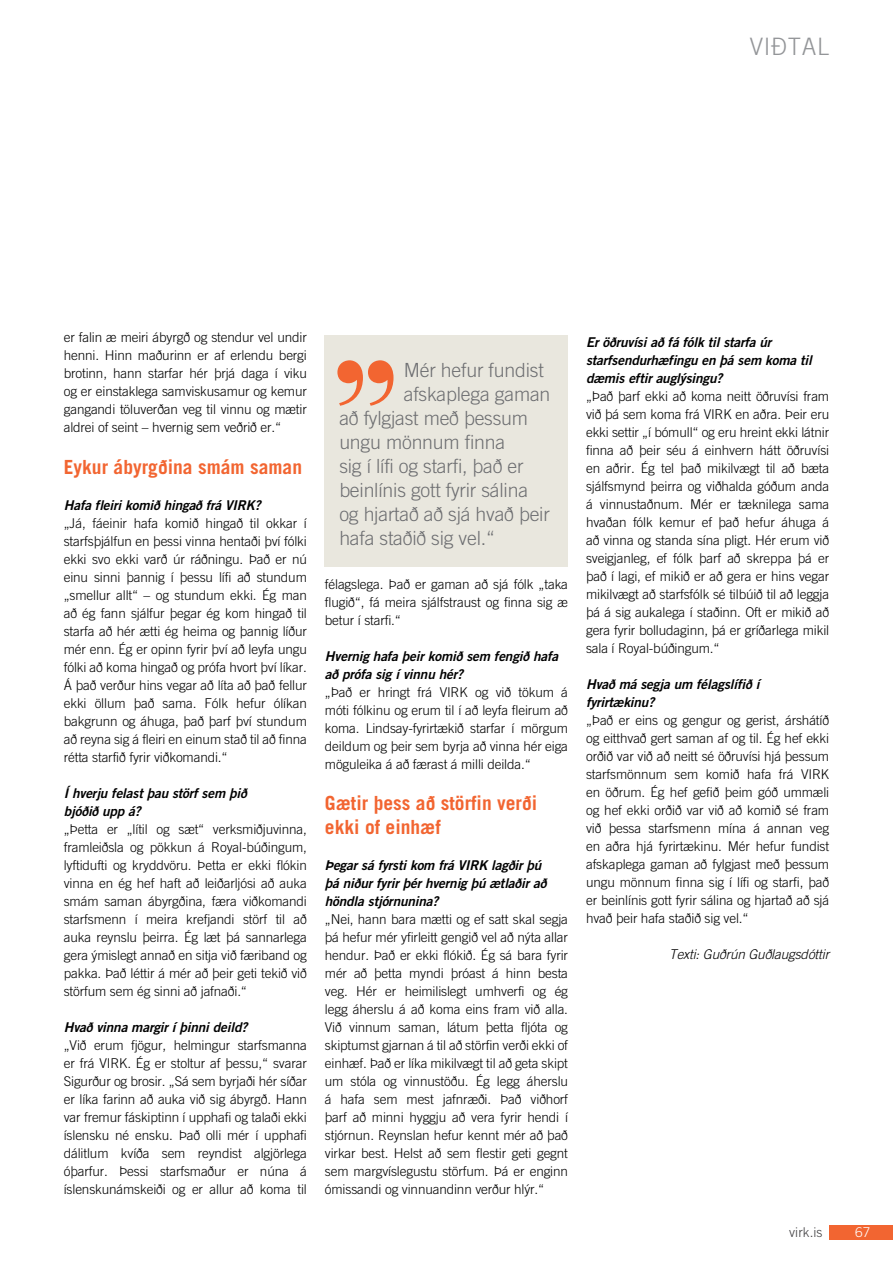
<style>
.page{position:relative;width:893px;height:1263px;background:#fff}
.page>*{position:absolute;margin:0;border:0;box-sizing:border-box;transform-origin:0 0}
.t1{font:300 24px "Trade Gothic";letter-spacing:.025em;color:#939598}
.t2{font:300 19.5px "Trade Gothic";letter-spacing:-.01em;color:#6d6e71}
.t3{font:700 19.5px/23.4px "Trade Gothic";color:#f26531}
.t4{font:300 13.5px/18px "Trade Gothic";letter-spacing:-.01em;color:#000;text-align:justify}
.t5{font:italic 13.5px/18px "Trade Gothic Bold Two";letter-spacing:-.01em;color:#000}
.t6{font:italic 300 13.5px "Trade Gothic";letter-spacing:-.01em;color:#000}
.t7{font:300 13.5px "Trade Gothic";letter-spacing:.005em;color:#414042}
.t8{font:300 13.5px "Trade Gothic";color:#fff}
</style>
<div class="page">
<div style="left:325px;top:335px;width:243px;height:232px;background:#e9e7de"></div>
<svg style="left:337px;top:360px;width:56px;height:46px"></svg>
<div style="left:829px;top:1225px;width:64px;height:14px;background:#f26531"></div>
<h1 class="t1" style="left:750px;top:33px;width:81px">VIÐTAL</h1>
<p class="t4" style="left:64px;top:328px;width:245px">er falin æ meiri ábyrgð og stendur vel undir henni. Hinn maðurinn er af erlendu bergi brotinn, hann starfar hér þrjá daga í viku og er einstaklega samviskusamur og kemur gangandi töluverðan veg til vinnu og mætir aldrei of seint – hvernig sem veðrið er.“</p>
<h2 class="t3" style="left:64px;top:455px;width:240px">Eykur ábyrgðina smám saman</h2>
<p class="t5" style="left:64px;top:496px;width:198px">Hafa fleiri komið hingað frá VIRK?</p>
<p class="t4" style="left:64px;top:514px;width:245px">„Já, fáeinir hafa komið hingað til okkar í starfsþjálfun en þessi vinna hentaði því fólki ekki svo ekki varð úr ráðningu. Það er nú einu sinni þannig í þessu lífi að stundum „smellur allt“ – og stundum ekki. Ég man að ég fann sjálfur þegar ég kom hingað til starfa að hér ætti ég heima og þannig líður mér enn. Ég er opinn fyrir því að leyfa ungu fólki að koma hingað og prófa hvort því líkar.<br>Á það verður hins vegar að líta að það fellur ekki öllum það sama. Fólk hefur ólíkan bakgrunn og áhuga, það þarf því stundum að reyna sig á fleiri en einum stað til að finna rétta starfið fyrir viðkomandi.“</p>
<p class="t5" style="left:64px;top:784px;width:185px">Í hverju felast þau störf sem þið bjóðið upp á?</p>
<p class="t4" style="left:64px;top:820px;width:245px">„Þetta er „lítil og sæt“ verksmiðjuvinna, framleiðsla og pökkun á Royal-búðingum, lyftidufti og kryddvöru. Þetta er ekki flókin vinna en ég hef haft að leiðarljósi að auka smám saman ábyrgðina, færa viðkomandi starfsmenn í meira krefjandi störf til að auka reynslu þeirra. Ég læt þá sannarlega gera ýmislegt annað en sitja við færiband og pakka. Það léttir á mér að þeir geti tekið við störfum sem ég sinni að jafnaði.“</p>
<p class="t5" style="left:64px;top:1018px;width:185px">Hvað vinna margir í þinni deild?</p>
<p class="t4" style="left:64px;top:1036px;width:245px">„Við erum fjögur, helmingur starfsmanna er frá VIRK. Ég er stoltur af þessu,“ svarar Sigurður og brosir. „Sá sem byrjaði hér síðar er líka farinn að auka við sig ábyrgð. Hann var fremur fáskiptinn í upphafi og talaði ekki íslensku né ensku. Það olli mér í upphafi dálitlum kvíða sem reyndist algjörlega óþarfur. Þessi starfsmaður er núna á íslenskunámskeiði og er allur að koma til</p>
<h2 class="t2" style="left:404px;top:359px;width:141px">Mér hefur fundist</h2>
<h2 class="t2" style="left:404px;top:383px;width:148px">afskaplega gaman</h2>
<h2 class="t2" style="left:339px;top:407px;width:190px">að fylgjast með þessum</h2>
<h2 class="t2" style="left:339px;top:431px;width:167px">ungu mönnum finna</h2>
<h2 class="t2" style="left:339px;top:455px;width:186px">sig í lífi og starfi, það er</h2>
<h2 class="t2" style="left:339px;top:479px;width:190px">beinlínis gott fyrir sálina</h2>
<h2 class="t2" style="left:339px;top:503px;width:212px">og hjartað að sjá hvað þeir</h2>
<h2 class="t2" style="left:339px;top:527px;width:157px">hafa staðið sig vel.“</h2>
<p class="t4" style="left:325px;top:575px;width:245px">félagslega. Það er gaman að sjá fólk „taka flugið“, fá meira sjálfstraust og finna sig æ betur í starfi.“</p>
<p class="t5" style="left:325px;top:647px;width:235px">Hvernig hafa þeir komið sem fengið hafa að prófa sig í vinnu hér?</p>
<p class="t4" style="left:325px;top:683px;width:245px">„Það er hringt frá VIRK og við tökum á móti fólkinu og erum til í að leyfa fleirum að koma. Lindsay-fyrirtækið starfar í mörgum deildum og þeir sem byrja að vinna hér eiga möguleika á að færast á milli deilda.“</p>
<h2 class="t3" style="left:325px;top:791px;width:214px">Gætir þess að störfin verði ekki of einhæf</h2>
<p class="t5" style="left:325px;top:856px;width:223px">Þegar sá fyrsti kom frá VIRK lagðir þú þá niður fyrir þér hvernig þú ætlaðir að höndla stjórnunina?</p>
<p class="t4" style="left:325px;top:910px;width:245px">„Nei, hann bara mætti og ef satt skal segja þá hefur mér yfirleitt gengið vel að nýta allar hendur. Það er ekki flókið. Ég sá bara fyrir mér að þetta myndi þróast á hinn besta veg. Hér er heimilislegt umhverfi og ég legg áherslu á að koma eins fram við alla.<br>Við vinnum saman, látum þetta fljóta og skiptumst gjarnan á til að störfin verði ekki of einhæf. Það er líka mikilvægt til að geta skipt um stóla og vinnustöðu. Ég legg áherslu á hafa sem mest jafnræði. Það viðhorf þarf að minni hyggju að vera fyrir hendi í stjórnun. Reynslan hefur kennt mér að það virkar best. Helst að sem flestir geti gegnt sem margvíslegustu störfum. Þá er enginn ómissandi og vinnuandinn verður hlýr.“</p>
<p class="t5" style="left:586px;top:333px;width:227px">Er öðruvísi að fá fólk til starfa úr starfsendurhæfingu en þá sem koma til dæmis eftir auglýsingu?</p>
<p class="t4" style="left:586px;top:387px;width:245px">„Það þarf ekki að koma neitt öðruvísi fram við þá sem koma frá VIRK en aðra. Þeir eru ekki settir „í bómull“ og eru hreint ekki látnir finna að þeir séu á einhvern hátt öðruvísi en aðrir. Ég tel það mikilvægt til að bæta sjálfsmynd þeirra og viðhalda góðum anda á vinnustaðnum. Mér er tæknilega sama hvaðan fólk kemur ef það hefur áhuga á að vinna og standa sína pligt. Hér erum við sveigjanleg, ef fólk þarf að skreppa þá er það í lagi, ef mikið er að gera er hins vegar mikilvægt að starfsfólk sé tilbúið til að leggja þá á sig aukalega í staðinn. Oft er mikið að gera fyrir bolludaginn, þá er gríðarlega mikil sala í Royal-búðingum.“</p>
<p class="t5" style="left:586px;top:675px;width:175px">Hvað má segja um félagslífið í fyrirtækinu?</p>
<p class="t4" style="left:586px;top:711px;width:245px">„Það er eins og gengur og gerist, árshátíð og eitthvað gert saman af og til. Ég hef ekki orðið var við að neitt sé öðruvísi hjá þessum starfsmönnum sem komið hafa frá VIRK en öðrum. Ég hef gefið þeim góð ummæli og hef ekki orðið var við að komið sé fram við þessa starfsmenn mína á annan veg en aðra hjá fyrirtækinu. Mér hefur fundist afskaplega gaman að fylgjast með þessum ungu mönnum finna sig í lífi og starfi, það er beinlínis gott fyrir sálina og hjartað að sjá hvað þeir hafa staðið sig vel.“</p>
<p class="t6" style="left:669px;top:946px;width:161px">Texti: Guðrún Guðlaugsdóttir</p>
<p class="t7" style="left:789px;top:1224px;width:35px">virk.is</p>
<p class="t8" style="left:855px;top:1224px;width:17px">67</p>
</div>
